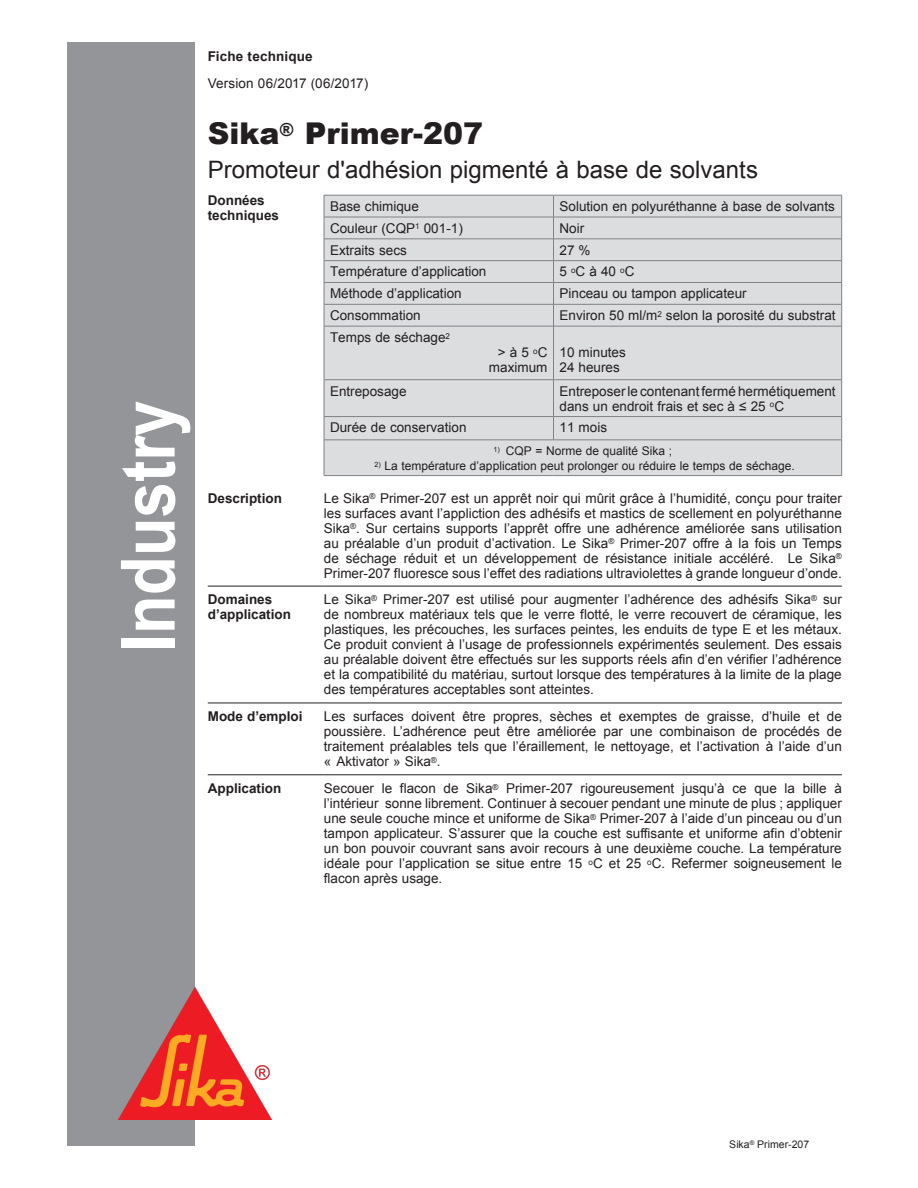
<style>
.page{position:relative;width:918px;height:1188px;background:#fff}
.page>*{position:absolute;margin:0;border:0;box-sizing:border-box;transform-origin:0 0}
.t1{font:700 75px "Arial";color:#fff;scale:.85 1}
.TDS_-_Text{font:900 30px "Arial";color:#231f20}
.TDS_-_Text-2{font:24px "Arial";color:#231f20}
.TDS_-_Text-3{font:13.5px/15px "Arial";color:#231f20;text-align:justify}
.TDS_-_Text_-_Bullet{font:13.5px/15px "Arial";color:#231f20}
.TDS_-_Title_Left{font:700 13.5px/15px "Arial";color:#231f20}
.TDS_-_Text-4{font:700 13.5px "Arial";letter-spacing:.015em;color:#231f20}
.TDS_-_Text_-_Bullet-2{font:12px "Arial";color:#231f20}
.t2{font:10.5px "Arial";color:#231f20}
</style>
<div class="page">
<div style="left:68px;top:43px;width:127px;height:1103px;background:#939598"></div>
<img style="left:118px;top:988px;width:153px;height:131px">
<hr style="left:208px;top:775px;width:116px;height:1px;background:#231f20">
<hr style="left:324px;top:775px;width:518px;height:1px;background:#231f20">
<hr style="left:208px;top:586px;width:116px;height:1px;background:#231f20">
<hr style="left:324px;top:586px;width:518px;height:1px;background:#231f20">
<hr style="left:208px;top:703px;width:116px;height:1px;background:#231f20">
<hr style="left:324px;top:703px;width:518px;height:1px;background:#231f20">
<div style="left:325px;top:196px;width:516px;height:279px;background:#dcdddf"></div>
<hr style="left:324px;top:195px;width:230px;height:1px;background:#808285">
<hr style="left:554px;top:195px;width:288px;height:1px;background:#808285">
<hr style="left:324px;top:217px;width:230px;height:1px;background:#808285">
<hr style="left:554px;top:217px;width:288px;height:1px;background:#808285">
<hr style="left:324px;top:239px;width:230px;height:1px;background:#808285">
<hr style="left:554px;top:239px;width:288px;height:1px;background:#808285">
<hr style="left:324px;top:260px;width:230px;height:1px;background:#808285">
<hr style="left:554px;top:260px;width:288px;height:1px;background:#808285">
<hr style="left:324px;top:282px;width:230px;height:1px;background:#808285">
<hr style="left:554px;top:282px;width:288px;height:1px;background:#808285">
<hr style="left:324px;top:304px;width:230px;height:1px;background:#808285">
<svg style="left:324px;top:195px;width:1px;height:131px"></svg>
<hr style="left:554px;top:304px;width:288px;height:1px;background:#808285">
<svg style="left:553px;top:195px;width:1px;height:131px"></svg>
<svg style="left:841px;top:195px;width:1px;height:131px"></svg>
<hr style="left:324px;top:326px;width:230px;height:1px;background:#808285">
<hr style="left:324px;top:326px;width:1px;height:54px;background:#808285">
<hr style="left:554px;top:326px;width:288px;height:1px;background:#808285">
<hr style="left:553px;top:326px;width:1px;height:54px;background:#808285">
<hr style="left:841px;top:326px;width:1px;height:54px;background:#808285">
<hr style="left:324px;top:379px;width:230px;height:1px;background:#808285">
<hr style="left:324px;top:380px;width:1px;height:36px;background:#808285">
<hr style="left:554px;top:379px;width:288px;height:1px;background:#808285">
<hr style="left:553px;top:380px;width:1px;height:36px;background:#808285">
<hr style="left:841px;top:380px;width:1px;height:36px;background:#808285">
<hr style="left:324px;top:416px;width:230px;height:1px;background:#808285">
<svg style="left:324px;top:417px;width:1px;height:23px"></svg>
<hr style="left:554px;top:416px;width:288px;height:1px;background:#808285">
<svg style="left:553px;top:417px;width:1px;height:23px"></svg>
<svg style="left:841px;top:417px;width:1px;height:23px"></svg>
<hr style="left:324px;top:440px;width:230px;height:1px;background:#808285">
<hr style="left:324px;top:440px;width:1px;height:35px;background:#808285">
<hr style="left:554px;top:440px;width:288px;height:1px;background:#808285">
<hr style="left:841px;top:440px;width:1px;height:35px;background:#808285">
<hr style="left:324px;top:475px;width:230px;height:1px;background:#808285">
<hr style="left:554px;top:475px;width:288px;height:1px;background:#808285">
<h1 class="t1" style="left:98px;top:652px;width:297px;rotate:-90deg">Industry</h1>
<p class="TDS_-_Text-4" style="left:208px;top:47px;width:107px">Fiche technique</p>
<p class="TDS_-_Text-3" style="left:208px;top:76px;width:162px">Version 06/2017 (06/2017)</p>
<p class="TDS_-_Text" style="left:208px;top:111px;width:277px">Sika<sup>®</sup> Primer-207</p>
<p class="TDS_-_Text-2" style="left:208px;top:154px;width:552px">Promoteur d'adhésion pigmenté à base de solvants</p>
<p class="TDS_-_Title_Left" style="left:208px;top:193px;width:73px">Données techniques</p>
<p class="TDS_-_Text_-_Bullet" style="left:330px;top:199px;width:90px">Base chimique</p>
<p class="TDS_-_Text_-_Bullet" style="left:560px;top:199px;width:277px">Solution en polyuréthanne à base de solvants</p>
<p class="TDS_-_Text_-_Bullet" style="left:330px;top:221px;width:134px">Couleur (CQP<sup>1</sup> 001-1)</p>
<p class="TDS_-_Text_-_Bullet" style="left:560px;top:221px;width:26px">Noir</p>
<p class="TDS_-_Text_-_Bullet" style="left:330px;top:243px;width:78px">Extraits secs</p>
<p class="TDS_-_Text_-_Bullet" style="left:560px;top:243px;width:33px">27 %</p>
<p class="TDS_-_Text_-_Bullet" style="left:330px;top:264px;width:158px">Température d’application</p>
<p class="TDS_-_Text_-_Bullet" style="left:560px;top:264px;width:77px">5 <sup>o</sup>C à 40 <sup>o</sup>C</p>
<p class="TDS_-_Text_-_Bullet" style="left:330px;top:286px;width:133px">Méthode d’application</p>
<p class="TDS_-_Text_-_Bullet" style="left:560px;top:286px;width:189px">Pinceau ou tampon applicateur</p>
<p class="TDS_-_Text_-_Bullet" style="left:330px;top:308px;width:92px">Consommation</p>
<p class="TDS_-_Text_-_Bullet" style="left:560px;top:308px;width:278px">Environ 50 ml/m<sup>2</sup> selon la porosité du substrat</p>
<p class="TDS_-_Text_-_Bullet" style="left:330px;top:330px;width:122px">Temps de séchage<sup>2</sup></p>
<p class="TDS_-_Text_-_Bullet" style="left:498px;top:345px;width:51px">&gt; à 5 <sup>o</sup>C</p>
<p class="TDS_-_Text_-_Bullet" style="left:489px;top:360px;width:60px">maximum</p>
<p class="TDS_-_Text_-_Bullet" style="left:560px;top:345px;width:68px">10 minutes</p>
<p class="TDS_-_Text_-_Bullet" style="left:560px;top:360px;width:62px">24 heures</p>
<p class="TDS_-_Text_-_Bullet" style="left:330px;top:383px;width:78px">Entreposage</p>
<p class="TDS_-_Text_-_Bullet" style="left:560px;top:383px;width:278px">Entreposer le contenant fermé hermétiquement dans un endroit frais et sec à ≤ 25 <sup>o</sup>C</p>
<p class="TDS_-_Text_-_Bullet" style="left:330px;top:420px;width:138px">Durée de conservation</p>
<p class="TDS_-_Text_-_Bullet" style="left:560px;top:420px;width:49px">11 mois</p>
<p class="TDS_-_Text_-_Bullet-2" style="left:494px;top:443px;width:180px"><sup>1)</sup> CQP = Norme de qualité Sika ;</p>
<p class="TDS_-_Text_-_Bullet-2" style="left:375px;top:458px;width:422px"><sup>2)</sup> La température d’application peut prolonger ou réduire le temps de séchage.</p>
<p class="TDS_-_Title_Left" style="left:208px;top:491px;width:76px">Description</p>
<p class="TDS_-_Text-3" style="left:324px;top:491px;width:520px">Le Sika<sup>®</sup> Primer-207 est un apprêt noir qui mûrit grâce à l’humidité, conçu pour traiter les surfaces avant l’appliction des adhésifs et mastics de scellement en polyuréthanne Sika<sup>®</sup>. Sur certains supports l’apprêt offre une adhérence améliorée sans utilisation au préalable d’un produit d’activation. Le Sika<sup>®</sup> Primer-207 offre à la fois un Temps de séchage réduit et un développement de résistance initiale accéléré. Le Sika<sup>® </sup>Primer-207 fluoresce sous l’effet des radiations ultraviolettes à grande longueur d’onde.</p>
<p class="TDS_-_Title_Left" style="left:208px;top:593px;width:85px">Domaines d’application</p>
<p class="TDS_-_Text-3" style="left:324px;top:592px;width:520px">Le Sika<sup>®</sup> Primer-207 est utilisé pour augmenter l’adhérence des adhésifs Sika<sup>®</sup> sur de nombreux matériaux tels que le verre flotté, le verre recouvert de céramique, les plastiques, les précouches, les surfaces peintes, les enduits de type E et les métaux.<br>Ce produit convient à l’usage de professionnels expérimentés seulement. Des essais au préalable doivent être effectués sur les supports réels afin d’en vérifier l’adhérence et la compatibilité du matériau, surtout lorsque des températures à la limite de la plage des températures acceptables sont atteintes.</p>
<p class="TDS_-_Title_Left" style="left:208px;top:709px;width:96px">Mode d’emploi</p>
<p class="TDS_-_Text-3" style="left:324px;top:709px;width:520px">Les surfaces doivent être propres, sèches et exemptes de graisse, d’huile et de poussière. L’adhérence peut être améliorée par une combinaison de procédés de traitement préalables tels que l’éraillement, le nettoyage, et l’activation à l’aide d’un « Aktivator » Sika<sup>®</sup>.</p>
<p class="TDS_-_Title_Left" style="left:208px;top:781px;width:75px">Application</p>
<p class="TDS_-_Text-3" style="left:324px;top:781px;width:520px">Secouer le flacon de Sika<sup>®</sup> Primer-207 rigoureusement jusqu’à ce que la bille à l’intérieur sonne librement. Continuer à secouer pendant une minute de plus ; appliquer une seule couche mince et uniforme de Sika<sup>®</sup> Primer-207 à l’aide d’un pinceau ou d’un tampon applicateur. S’assurer que la couche est suffisante et uniforme afin d’obtenir un bon pouvoir couvrant sans avoir recours à une deuxième couche. La température idéale pour l’application se situe entre 15 <sup>o</sup>C et 25 <sup>o</sup>C. Refermer soigneusement le flacon après usage.</p>
<p class="t2" style="left:729px;top:1137px;width:81px">Sika<sup>®</sup> Primer-207</p>
</div>
